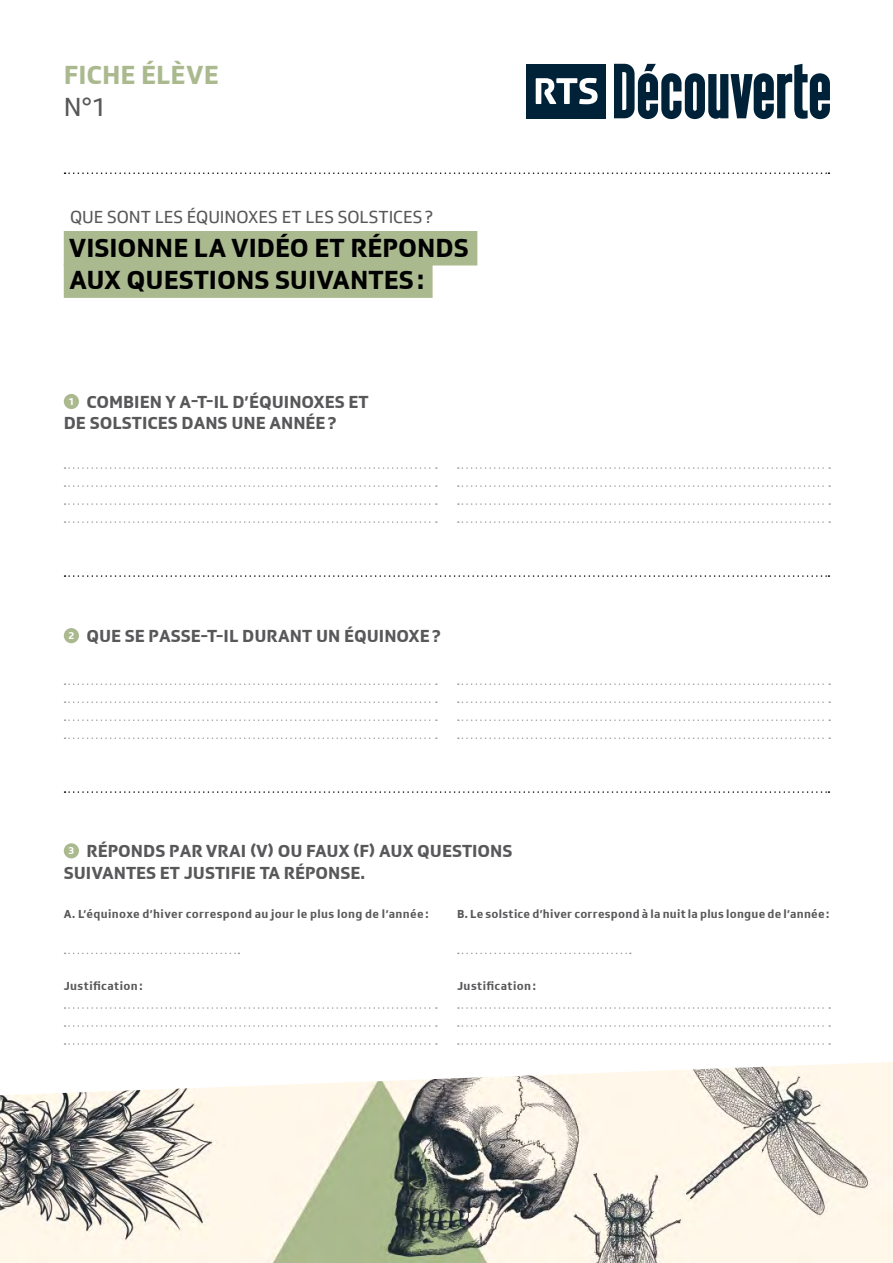
<style>
.page{position:relative;width:893px;height:1263px;background:#fff}
.page>*{position:absolute;margin:0;border:0;box-sizing:border-box;transform-origin:0 0}
.Fiche_-_Rubriques{font:700 27px "SRGSSR Type";color:#000}
.Fiche_-_Entete{font:700 27px "SRGSSR Type";color:#abb98f}
.Fiche_-_Entete-2{font:27px "SRGSSR Type";color:#58585a}
.Eleve_-_Questions{font:700 18px/21.6px "SRGSSR Type";color:#58585a}
.Eleve_-_Titre{font:18px "SRGSSR Type";letter-spacing:-.005em;color:#58585a}
.Texte_courant{font:700 12px "SRGSSR Type";letter-spacing:.03em;color:#58585a}
.t1{font:700 10.5px "SRGSSR Type";color:#fff}
</style>
<div class="page">
<img style="left:0;top:1062px;width:893px;height:201px">
<div style="left:64px;top:394px;width:15px;height:15px;background:#abb98f;border-radius:50%"></div>
<div style="left:64px;top:628px;width:15px;height:15px;background:#abb98f;border-radius:50%"></div>
<div style="left:64px;top:843px;width:15px;height:15px;background:#abb98f;border-radius:50%"></div>
<div style="left:64px;top:231px;width:413px;height:34px;background:#abb98f"></div>
<div style="left:64px;top:263px;width:369px;height:35px;background:#abb98f"></div>
<svg style="left:65px;top:575px;width:764px;height:2px"></svg>
<svg style="left:65px;top:791px;width:764px;height:2px"></svg>
<svg style="left:65px;top:172px;width:764px;height:2px"></svg>
<svg style="left:65px;top:467px;width:372px;height:2px"></svg>
<svg style="left:65px;top:683px;width:372px;height:2px"></svg>
<svg style="left:458px;top:467px;width:372px;height:2px"></svg>
<svg style="left:458px;top:683px;width:372px;height:2px"></svg>
<svg style="left:65px;top:485px;width:372px;height:2px"></svg>
<svg style="left:65px;top:701px;width:372px;height:2px"></svg>
<svg style="left:65px;top:953px;width:174px;height:1px"></svg>
<svg style="left:458px;top:485px;width:372px;height:2px"></svg>
<svg style="left:458px;top:701px;width:372px;height:2px"></svg>
<svg style="left:458px;top:953px;width:173px;height:1px"></svg>
<svg style="left:65px;top:503px;width:372px;height:2px"></svg>
<svg style="left:65px;top:719px;width:372px;height:2px"></svg>
<svg style="left:65px;top:1007px;width:372px;height:2px"></svg>
<svg style="left:458px;top:503px;width:372px;height:2px"></svg>
<svg style="left:458px;top:719px;width:372px;height:2px"></svg>
<svg style="left:458px;top:1007px;width:372px;height:2px"></svg>
<svg style="left:65px;top:521px;width:372px;height:2px"></svg>
<svg style="left:65px;top:737px;width:372px;height:2px"></svg>
<svg style="left:65px;top:1025px;width:372px;height:2px"></svg>
<svg style="left:65px;top:1043px;width:372px;height:2px"></svg>
<svg style="left:458px;top:521px;width:372px;height:2px"></svg>
<svg style="left:458px;top:737px;width:372px;height:2px"></svg>
<svg style="left:458px;top:1025px;width:372px;height:2px"></svg>
<svg style="left:458px;top:1043px;width:372px;height:2px"></svg>
<div style="left:526px;top:64px;width:80px;height:54px;background:#002238"></div>
<svg style="left:536px;top:78px;width:62px;height:26px"></svg>
<svg style="left:614px;top:64px;width:216px;height:55px"></svg>
<p class="Fiche_-_Entete" style="left:64px;top:58px;width:156px">FICHE ÉLÈVE</p>
<p class="Fiche_-_Entete-2" style="left:64px;top:92px;width:45px">N°1</p>
<p class="Eleve_-_Titre" style="left:70px;top:207px;width:364px">QUE SONT LES ÉQUINOXES ET LES SOLSTICES?</p>
<p class="Fiche_-_Rubriques" style="left:69px;top:232px;width:402px">VISIONNE LA VIDÉO ET RÉPONDS</p>
<p class="Fiche_-_Rubriques" style="left:69px;top:264px;width:356px">AUX QUESTIONS SUIVANTES:</p>
<p class="Eleve_-_Questions" style="left:64px;top:391px;width:306px;text-indent:23px">COMBIEN Y A-T-IL D’ÉQUINOXES ET<br>DE SOLSTICES DANS UNE ANNÉE?</p>
<p class="t1" style="left:68px;top:395px;width:8px">1</p>
<p class="t1" style="left:68px;top:629px;width:8px">2</p>
<p class="Eleve_-_Questions" style="left:86px;top:625px;width:356px">QUE SE PASSE-T-IL DURANT UN ÉQUINOXE?</p>
<p class="Eleve_-_Questions" style="left:64px;top:840px;width:450px;text-indent:23px">RÉPONDS PAR VRAI (V) OU FAUX (F) AUX QUESTIONS<br>SUIVANTES ET JUSTIFIE TA RÉPONSE.</p>
<p class="t1" style="left:68px;top:844px;width:8px">3</p>
<p class="Texte_courant" style="left:64px;top:907px;width:366px">A. L’équinoxe d’hiver correspond au jour le plus long de l’année :</p>
<p class="Texte_courant" style="left:457px;top:907px;width:374px">B. Le solstice d’hiver correspond à la nuit la plus longue de l’année:</p>
<p class="Texte_courant" style="left:64px;top:979px;width:80px">Justification :</p>
<p class="Texte_courant" style="left:457px;top:979px;width:80px">Justification :</p>
</div>
